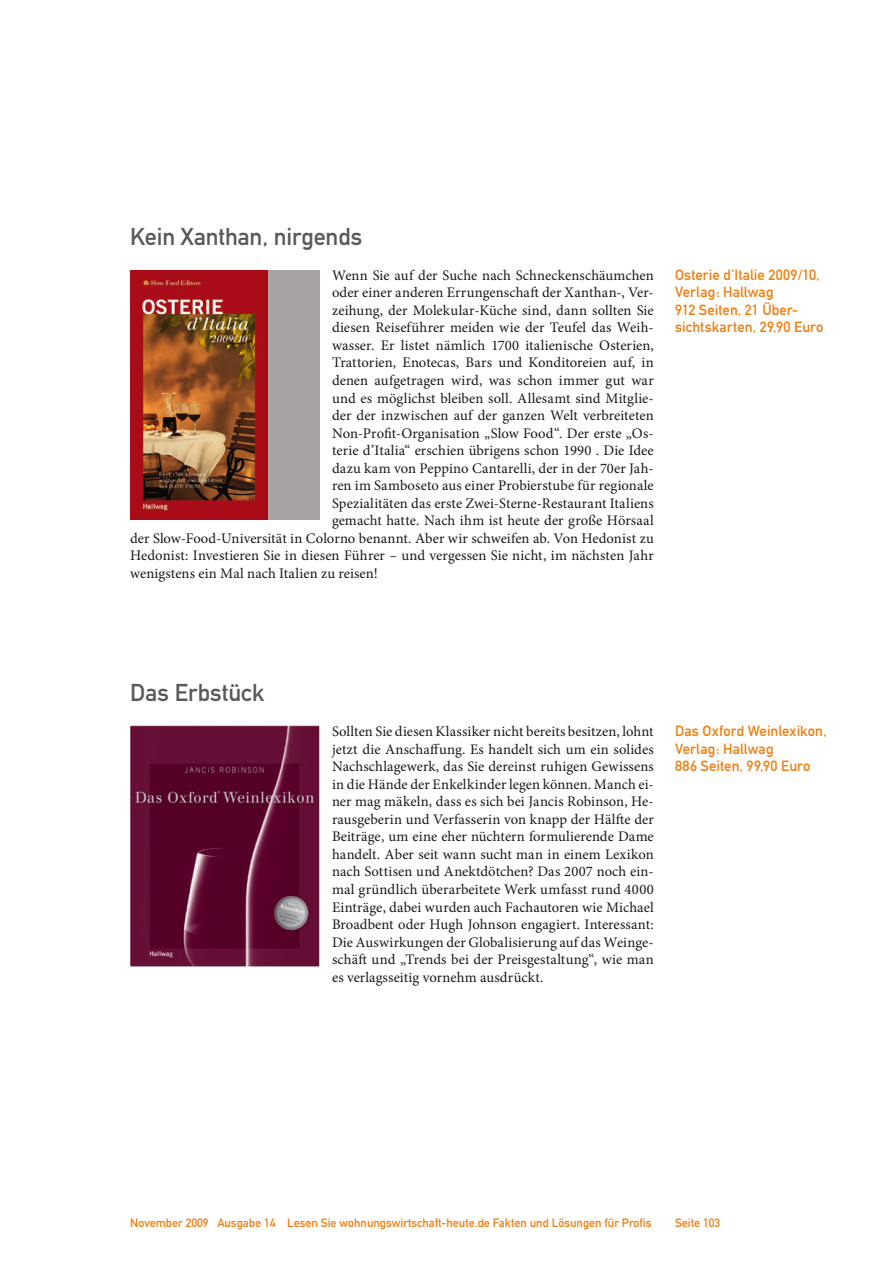
<style>
.page{position:relative;width:893px;height:1263px;background:#fff}
.page>*{position:absolute;margin:0;border:0;box-sizing:border-box;transform-origin:0 0}
.Überschrift_Grau{font:24px "DIN Mittelschrift";letter-spacing:-.005em;color:#5a5959}
.Fließtext_erste_Zeil{font:14.7px/17.5px "Minion Pro";letter-spacing:.005em;color:#1a171c;text-align:justify}
.Bildunterschrift{font:14.7px/17.5px "DIN Mittelschrift";letter-spacing:.005em;color:#ee7e11}
.t1{font:12px "DIN Mittelschrift";color:#ee7e11}
</style>
<div class="page">
<div style="left:130px;top:270px;width:189px;height:249px;background:#a7a3a2"></div>
<img style="left:130px;top:270px;width:137px;height:249px">
<img style="left:130px;top:726px;width:189px;height:240px">
<p class="Überschrift_Grau" style="left:130px;top:222px;width:234px">Kein Xanthan, nirgends</p>
<p class="Fließtext_erste_Zeil" style="left:332px;top:266px;width:323px">Wenn Sie auf der Suche nach Schneckenschäumchen</p>
<p class="Fließtext_erste_Zeil" style="left:332px;top:284px;width:323px">oder einer anderen Errungenschaft der Xanthan-, Ver-</p>
<p class="Fließtext_erste_Zeil" style="left:332px;top:301px;width:323px">zeihung, der Molekular-Küche sind, dann sollten Sie</p>
<p class="Fließtext_erste_Zeil" style="left:332px;top:319px;width:323px">diesen Reiseführer meiden wie der Teufel das Weih-</p>
<p class="Fließtext_erste_Zeil" style="left:332px;top:336px;width:323px">wasser. Er listet nämlich 1700 italienische Osterien,</p>
<p class="Fließtext_erste_Zeil" style="left:332px;top:354px;width:323px">Trattorien, Enotecas, Bars und Konditoreien auf, in</p>
<p class="Fließtext_erste_Zeil" style="left:332px;top:372px;width:323px">denen aufgetragen wird, was schon immer gut war</p>
<p class="Fließtext_erste_Zeil" style="left:332px;top:389px;width:323px">und es möglichst bleiben soll. Allesamt sind Mitglie-</p>
<p class="Fließtext_erste_Zeil" style="left:332px;top:407px;width:323px">der der inzwischen auf der ganzen Welt verbreiteten</p>
<p class="Fließtext_erste_Zeil" style="left:332px;top:424px;width:323px">Non-Profit-Organisation „Slow Food“. Der erste „Os-</p>
<p class="Fließtext_erste_Zeil" style="left:332px;top:442px;width:323px">terie d’Italia“ erschien übrigens schon 1990 . Die Idee</p>
<p class="Fließtext_erste_Zeil" style="left:332px;top:459px;width:323px">dazu kam von Peppino Cantarelli, der in der 70er Jah-</p>
<p class="Fließtext_erste_Zeil" style="left:332px;top:477px;width:323px">ren im Samboseto aus einer Probierstube für regionale</p>
<p class="Fließtext_erste_Zeil" style="left:332px;top:494px;width:323px">Spezialitäten das erste Zwei-Sterne-Restaurant Italiens</p>
<p class="Fließtext_erste_Zeil" style="left:332px;top:512px;width:323px">gemacht hatte. Nach ihm ist heute der große Hörsaal</p>
<p class="Fließtext_erste_Zeil" style="left:130px;top:529px;width:525px">der Slow-Food-Universität in Colorno benannt. Aber wir schweifen ab. Von Hedonist zu</p>
<p class="Fließtext_erste_Zeil" style="left:130px;top:547px;width:525px">Hedonist: Investieren Sie in diesen Führer – und vergessen Sie nicht, im nächsten Jahr</p>
<p class="Fließtext_erste_Zeil" style="left:130px;top:565px;width:249px">wenigstens ein Mal nach Italien zu reisen!</p>
<p class="Bildunterschrift" style="left:675px;top:266px;width:146px">Osterie d’Italie 2009/10,<br>Verlag: Hallwag</p>
<p class="Bildunterschrift" style="left:675px;top:301px;width:125px">912 Seiten, 21 Über-</p>
<p class="Bildunterschrift" style="left:675px;top:318px;width:150px">sichtskarten, 29,90 Euro</p>
<p class="Überschrift_Grau" style="left:130px;top:678px;width:136px">Das Erbstück</p>
<p class="Fließtext_erste_Zeil" style="left:332px;top:723px;width:323px">Sollten Sie diesen Klassiker nicht bereits besitzen, lohnt jetzt die Anschaffung. Es handelt sich um ein solides Nachschlagewerk, das Sie dereinst ruhigen Gewissens in die Hände der Enkelkinder legen können. Manch ei&shy;ner mag mäkeln, dass es sich bei Jancis Robinson, He&shy;rausgeberin und Verfasserin von knapp der Hälfte der Beiträge, um eine eher nüchtern formulierende Dame handelt. Aber seit wann sucht man in einem Lexikon nach Sottisen und Anektdötchen? Das 2007 noch ein&shy;mal gründlich überarbeitete Werk umfasst rund 4000<br>Einträge, dabei wurden auch Fachautoren wie Michael Broadbent oder Hugh Johnson engagiert. Interessant:<br>Die Auswirkungen der Globalisierung auf das Weinge&shy;schäft und „Trends bei der Preisgestaltung“, wie man es verlagsseitig vornehm ausdrückt.</p>
<p class="Bildunterschrift" style="left:675px;top:722px;width:153px">Das Oxford Weinlexikon,<br>Verlag: Hallwag</p>
<p class="Bildunterschrift" style="left:675px;top:757px;width:137px">886 Seiten, 99,90 Euro</p>
<p class="t1" style="left:130px;top:1216px;width:523px">November 2009 Ausgabe 14 Lesen Sie wohnungswirtschaft-heute.de Fakten und Lösungen für Profis</p>
<p class="t1" style="left:675px;top:1216px;width:47px">Seite 103</p>
</div>
